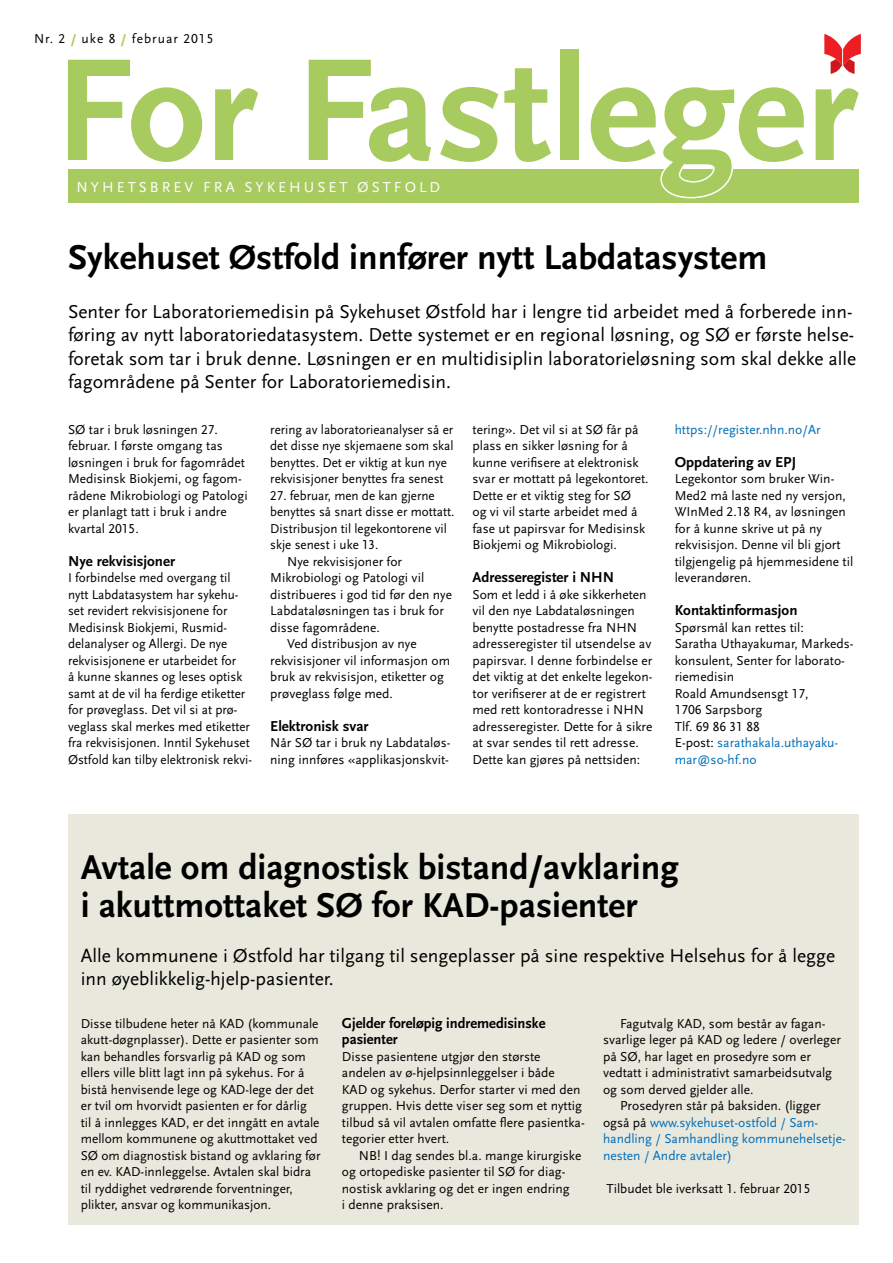
<style>
.page{position:relative;width:893px;height:1263px;background:#fff}
.page>*{position:absolute;margin:0;border:0;box-sizing:border-box;transform-origin:0 0}
.t1{font:700 151.95px "Scala Sans";color:#a8cb5f}
.tittel{font:700 36px/37.5px "Scala Sans LF";color:#000}
.ingress{font:19.5px/23.4px "Scala Sans LF";color:#000}
.mellom{font:700 15px/16.5px "Scala Sans";color:#000}
.t2{font:15px "Scala Sans LF";letter-spacing:.2em;color:#fff}
.Brødtekst_uten_innry{font:13.5px/16.5px "Scala Sans LF";color:#000}
.Brødtekst{font:13.5px/16.5px "Scala Sans LF";color:#000}
.Brødtekst-2{font:13.5px/16.5px "Scala Sans LF";color:#006fba}
.Brødtekst_uten_innry-2{font:13.5px/16.5px "Scala Sans LF";color:#006fba}
.Brødtekst_uten_innry-3{font:13.5px "Scala Sans LF";letter-spacing:.075em;color:#000}
.s1{font-weight:700;color:#a8cb5f}
.s2{color:#000}
</style>
<div class="page">
<div style="left:68px;top:814px;width:791px;height:411px;background:#e9e8dd"></div>
<div style="left:68px;top:170px;width:791px;height:32px;background:#a8cb5f"></div>
<svg style="left:659px;top:169px;width:78px;height:30px"></svg>
<svg style="left:824px;top:34px;width:37px;height:40px"></svg>
<p class="Brødtekst_uten_innry-3" style="left:34px;top:32px;width:181px">Nr. 2 <span class="s1">/</span> uke 8 <span class="s1">/</span> februar 2015</p>
<p class="t1" style="left:54px;top:29px;width:805px">For Fastleger</p>
<p class="t2" style="left:77px;top:179px;width:365px">NYHETSBREV FRA SYKEHUSET ØSTFOLD</p>
<p class="tittel" style="left:68px;top:239px;width:701px">Sykehuset Østfold innfører nytt Labdatasystem</p>
<p class="ingress" style="left:68px;top:300px;width:790px">Senter for Laboratoriemedisin på Sykehuset Østfold har i lengre tid arbeidet med å forberede inn&shy;føring av nytt laboratoriedatasystem. Dette systemet er en regional løsning, og SØ er første helse&shy;foretak som tar i bruk denne. Løsningen er en multidisiplin laboratorieløsning som skal dekke alle fagområdene på Senter for Laboratoriemedisin.</p>
<p class="Brødtekst_uten_innry" style="left:472px;top:421px;width:178px">tering». Det vil si at SØ får på plass en sikker løsning for å kunne verifisere at elektronisk svar er mottatt på legekontoret.<br>Dette er et viktig steg for SØ<br>og vi vil starte arbeidet med å fase ut papirsvar for Medisinsk<br>Biokjemi og Mikrobiologi.</p>
<p class="mellom" style="left:472px;top:569px;width:143px">Adresseregister i NHN</p>
<p class="Brødtekst_uten_innry" style="left:472px;top:586px;width:181px">Som et ledd i å øke sikkerheten vil den nye Labdataløsningen benytte postadresse fra NHN adresseregister til utsendelse av papirsvar. I denne forbindelse er det viktig at det enkelte legekon&shy;tor verifiserer at de er registrert med rett kontoradresse i NHN adresseregister. Dette for å sikre at svar sendes til rett adresse.<br>Dette kan gjøres på nettsiden:</p>
<p class="Brødtekst_uten_innry" style="left:68px;top:421px;width:181px">SØ tar i bruk løsningen 27. februar. I første omgang tas løsningen i bruk for fagområdet<br>Medisinsk Biokjemi, og fagom&shy;rådene Mikrobiologi og Patologi er planlagt tatt i bruk i andre kvartal 2015.</p>
<p class="mellom" style="left:68px;top:553px;width:109px">Nye rekvisisjoner</p>
<p class="Brødtekst_uten_innry" style="left:68px;top:570px;width:186px">I forbindelse med overgang til nytt Labdatasystem har sykehu&shy;set revidert rekvisisjonene for Medisinsk Biokjemi, Rusmid&shy;delanalyser og Allergi. De nye rekvisisjonene er utarbeidet for<br>å kunne skannes og leses optisk samt at de vil ha ferdige etiketter for prøveglass. Det vil si at prø&shy;veglass skal merkes med etiketter fra rekvisisjonen. Inntil Sykehuset Østfold kan tilby elektronisk rekvi-</p>
<p class="Brødtekst_uten_innry" style="left:270px;top:421px;width:185px">rering av laboratorieanalyser så er det disse nye skjemaene som skal benyttes. Det er viktig at kun nye rekvisisjoner benyttes fra senest</p>
<p class="Brødtekst_uten_innry" style="left:270px;top:487px;width:186px">27. februar, men de kan gjerne benyttes så snart disse er mottatt.<br>Distribusjon til legekontorene vil skje senest i uke 13.</p>
<p class="Brødtekst" style="left:270px;top:553px;width:183px;text-indent:17px">Nye rekvisisjoner for<br>Mikrobiologi og Patologi vil distribueres i god tid før den nye<br>Labdataløsningen tas i bruk for disse fagområdene.</p>
<p class="Brødtekst" style="left:270px;top:636px;width:181px;text-indent:17px">Ved distribusjon av nye rekvisisjoner vil informasjon om bruk av rekvisisjon, etiketter og prøveglass følge med.</p>
<p class="mellom" style="left:270px;top:718px;width:100px">Elektronisk svar</p>
<p class="Brødtekst_uten_innry" style="left:270px;top:735px;width:182px">Når SØ tar i bruk ny Labdataløs&shy;ning innføres «applikasjonskvit-</p>
<p class="Brødtekst_uten_innry-2" style="left:675px;top:421px;width:147px">https://register.nhn.no/Ar</p>
<p class="mellom" style="left:675px;top:454px;width:123px">Oppdatering av EPJ</p>
<p class="Brødtekst_uten_innry" style="left:675px;top:471px;width:180px">Legekontor som bruker Win-<br>Med2 må laste ned ny versjon,<br>WInMed 2.18 R4, av løsningen for å kunne skrive ut på ny rekvisisjon. Denne vil bli gjort tilgjengelig på hjemmesidene til leverandøren.</p>
<p class="mellom" style="left:675px;top:602px;width:124px">Kontaktinformasjon</p>
<p class="Brødtekst_uten_innry" style="left:675px;top:619px;width:131px">Spørsmål kan rettes til:</p>
<p class="Brødtekst_uten_innry" style="left:675px;top:636px;width:180px">Saratha Uthayakumar, Markeds&shy;konsulent, Senter for laborato&shy;riemedisin</p>
<p class="Brødtekst_uten_innry" style="left:675px;top:685px;width:135px">Roald Amundsensgt 17,<br>1706 Sarpsborg</p>
<p class="Brødtekst_uten_innry" style="left:675px;top:718px;width:87px">Tlf. 69 86 31 88</p>
<p class="Brødtekst_uten_innry-2" style="left:675px;top:735px;width:165px"><span class="s2">E-post:</span> sarathakala.uthayaku&shy;mar@so-hf.no</p>
<p class="tittel" style="left:81px;top:850px;width:599px">Avtale om diagnostisk bistand/avklaring i akuttmottaket SØ for KAD-pasienter</p>
<p class="ingress" style="left:81px;top:944px;width:756px">Alle kommunene i Østfold har tilgang til sengeplasser på sine respektive Helsehus for å legge inn øyeblikkelig-hjelp-pasienter.</p>
<p class="Brødtekst_uten_innry" style="left:81px;top:1015px;width:241px">Disse tilbudene heter nå KAD (kommunale akutt-døgnplasser). Dette er pasienter som kan behandles forsvarlig på KAD og som ellers ville blitt lagt inn på sykehus. For å bistå henvisende lege og KAD-lege der det er tvil om hvorvidt pasienten er for dårlig til å innlegges KAD, er det inngått en avtale mellom kommunene og akuttmottaket ved SØ om diagnostisk bistand og avklaring før en ev. KAD-innleggelse. Avtalen skal bidra til ryddighet vedrørende forventninger, plikter, ansvar og kommunikasjon.</p>
<p class="mellom" style="left:342px;top:1015px;width:205px">Gjelder foreløpig indremedisinske pasienter</p>
<p class="Brødtekst_uten_innry" style="left:342px;top:1048px;width:244px">Disse pasientene utgjør den største andelen av ø-hjelpsinnleggelser i både<br>KAD og sykehus. Derfor starter vi med den gruppen. Hvis dette viser seg som et nyttig tilbud så vil avtalen omfatte flere pasientka&shy;tegorier etter hvert.</p>
<p class="Brødtekst" style="left:342px;top:1147px;width:241px;text-indent:17px">NB! I dag sendes bl.a. mange kirurgiske og ortopediske pasienter til SØ for diag&shy;nostisk avklaring og det er ingen endring<br>i denne praksisen.</p>
<p class="Brødtekst" style="left:603px;top:1015px;width:239px;text-indent:17px">Fagutvalg KAD, som består av fagan&shy;svarlige leger på KAD og ledere / overleger på SØ, har laget en prosedyre som er vedtatt i administrativt samarbeidsutvalg og som derved gjelder alle.</p>
<p class="Brødtekst-2" style="left:603px;top:1098px;width:244px;text-indent:17px"><span class="s2">Prosedyren står på baksiden. (ligger også på</span> www.sykehuset-ostfold / Sam&shy;handling / Samhandling kommunehelsetje&shy;nesten / Andre avtaler)</p>
<p class="Brødtekst_uten_innry" style="left:606px;top:1180px;width:205px">Tilbudet ble iverksatt 1. februar 2015</p>
</div>
